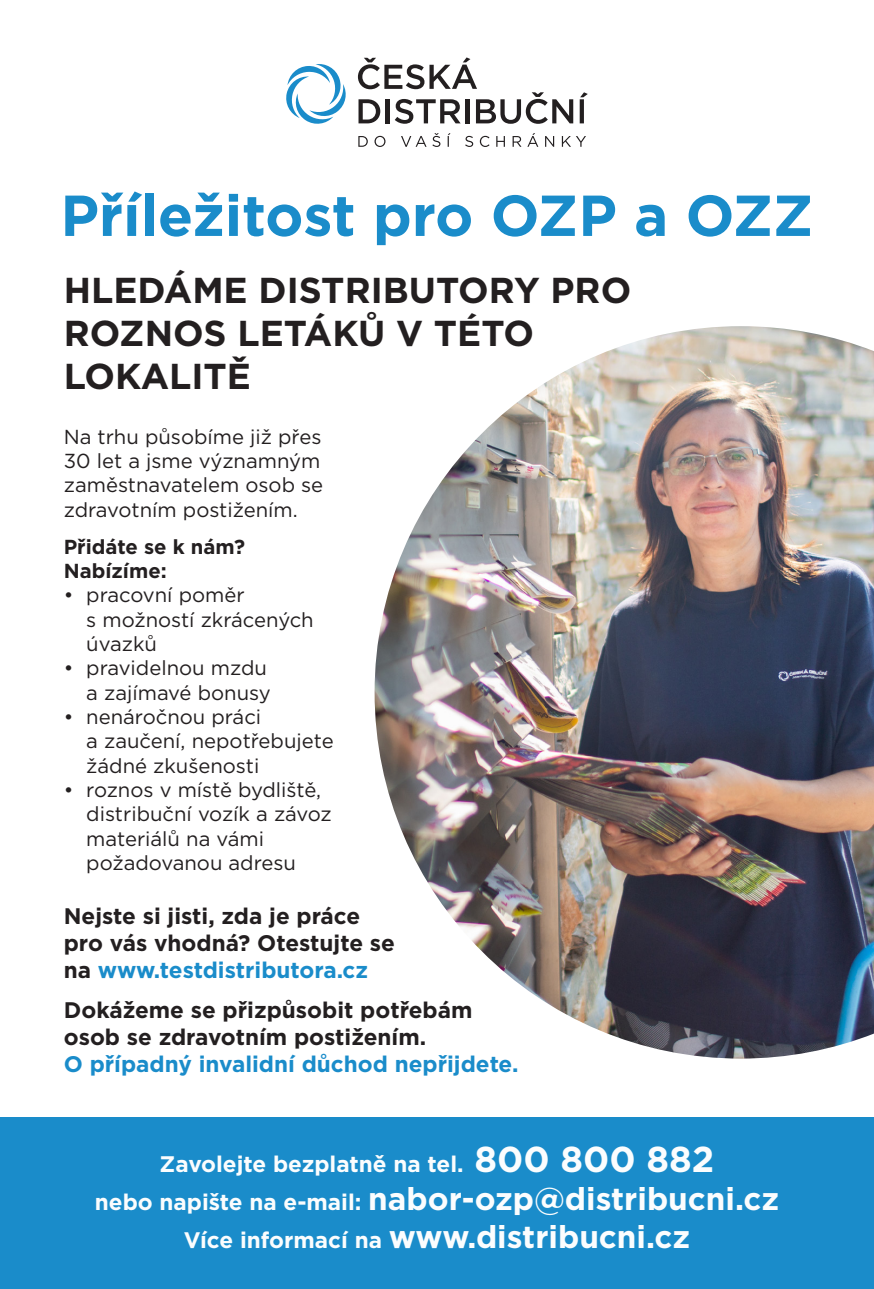
<style>
.page{position:relative;width:874px;height:1289px;background:#fff}
.page>*{position:absolute;margin:0;border:0;box-sizing:border-box;transform-origin:0 0}
.t1{font:700 57.6px "Gotham";color:#1a8cca}
.t2{font:700 36px/43.2px "Gotham";color:#231f20}
.t3{font:700 31.5px/37.8px "Gotham";color:#fbfdfe;text-align:center}
.t4{font:700 22.5px/27px "Gotham";color:#231f20}
.t5{font:700 22.5px "Gotham";color:#1a8cca}
.t6{font:700 22.5px "Gotham";color:#fbfdfe}
.t7{font:20.25px/24.3px "Gotham";color:#231f20}
.t8{font:700 20.25px "Gotham";color:#231f20}
.s1{color:#1a8cca}
.s2{font-size:36px}
.s3{font-size:22.5px}
</style>
<div class="page">
<div style="left:0;top:1117px;width:874px;height:171px;background:#1a8cca"></div>
<img style="left:375px;top:326px;width:499px;height:732px">
<svg style="left:358px;top:57px;width:215px;height:67px"></svg>
<svg style="left:580px;top:92px;width:8px;height:31px"></svg>
<svg style="left:358px;top:136px;width:10px;height:11px"></svg>
<svg style="left:374px;top:136px;width:11px;height:11px"></svg>
<svg style="left:401px;top:136px;width:25px;height:11px"></svg>
<svg style="left:432px;top:133px;width:8px;height:14px"></svg>
<svg style="left:448px;top:133px;width:2px;height:14px"></svg>
<svg style="left:465px;top:136px;width:8px;height:11px"></svg>
<svg style="left:480px;top:136px;width:9px;height:11px"></svg>
<svg style="left:496px;top:136px;width:9px;height:11px"></svg>
<svg style="left:512px;top:136px;width:9px;height:11px"></svg>
<svg style="left:527px;top:133px;width:11px;height:14px"></svg>
<svg style="left:545px;top:136px;width:9px;height:11px"></svg>
<svg style="left:562px;top:136px;width:24px;height:11px"></svg>
<svg style="left:286px;top:64px;width:60px;height:60px"></svg>
<p class="t1" style="left:60px;top:177px;width:754px">Příležitost pro OZP a OZZ</p>
<p class="t2" style="left:64px;top:268px;width:569px">HLEDÁME DISTRIBUTORY PRO<br>ROZNOS LETÁKŮ V TÉTO<br>LOKALITĚ</p>
<p class="t7" style="left:64px;top:424px;width:261px">Na trhu působíme již přes<br>30 let a jsme významným zaměstnavatelem osob se zdravotním postižením.</p>
<p class="t8" style="left:64px;top:533px;width:183px">Přidáte se k nám?</p>
<p class="t8" style="left:64px;top:557px;width:104px">Nabízíme:</p>
<p class="t7" style="left:86px;top:582px;width:229px;text-indent:-22px">• pracovní poměr<br>s možností zkrácených úvazků</p>
<p class="t7" style="left:64px;top:655px;width:209px;text-align:right">• pravidelnou mzdu a zajímavé bonusy</p>
<p class="t7" style="left:86px;top:704px;width:249px;text-indent:-22px">• nenáročnou práci<br>a zaučení, nepotřebujete žádné zkušenosti</p>
<p class="t7" style="left:86px;top:777px;width:247px;text-indent:-22px">• roznos v místě bydliště, distribuční vozík a závoz materiálů na vámi požadovanou adresu</p>
<p class="t4" style="left:64px;top:902px;width:333px">Nejste si jisti, zda je práce pro vás vhodná? Otestujte se na <span class="s1">www.testdistributora.cz</span></p>
<p class="t4" style="left:64px;top:996px;width:410px">Dokážeme se přizpůsobit potřebám osob se zdravotním postižením.</p>
<p class="t5" style="left:64px;top:1049px;width:456px">O případný invalidní důchod nepřijdete.</p>
<p class="t6" style="left:160px;top:1149px;width:556px">Zavolejte bezplatně na tel. <span class="s2">800 800 882</span></p>
<p class="t3" style="left:95px;top:1179px;width:686px"><span class="s3">nebo napište na e-mail:</span> nabor-ozp@distribucni.cz<br><span class="s3">Více informací na</span> www.distribucni.cz</p>
</div>
